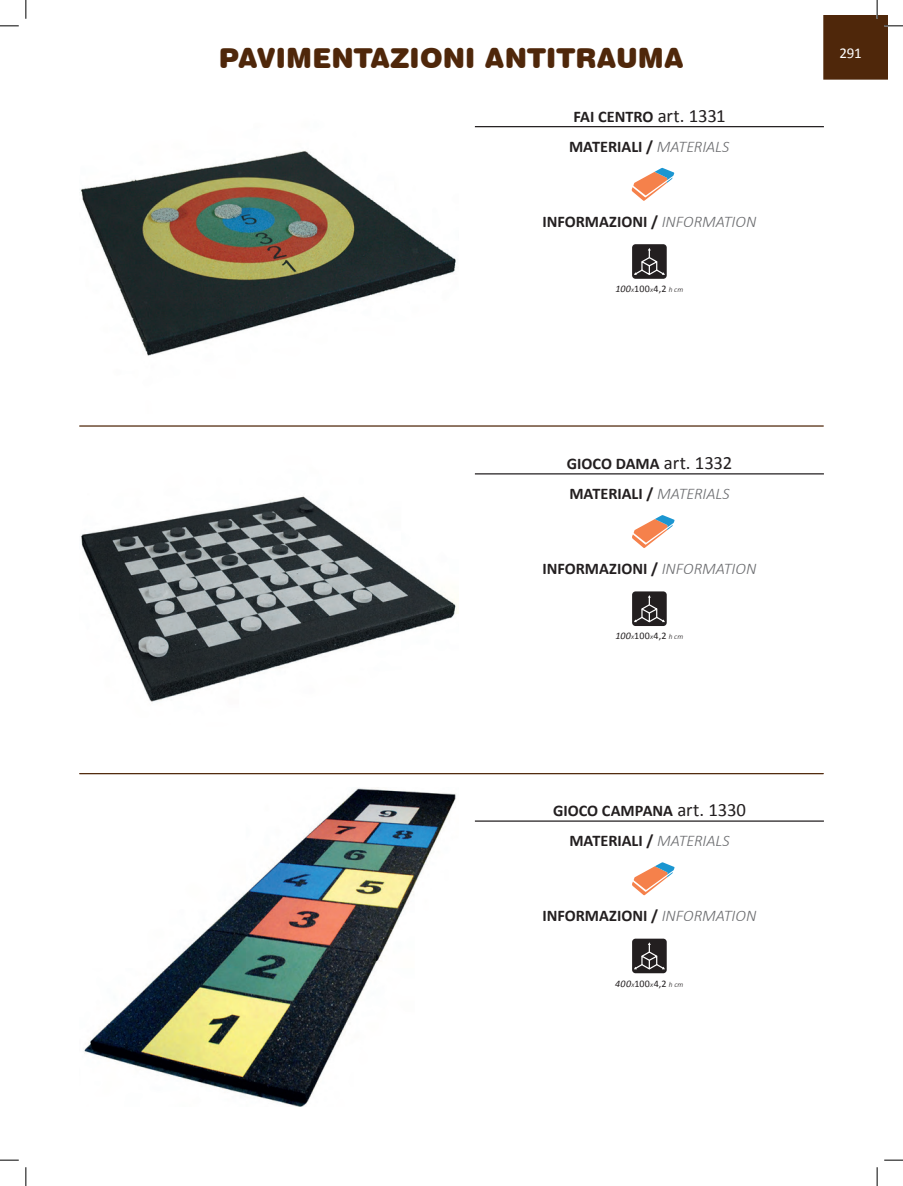
<style>
.page{position:relative;width:903px;height:1186px;background:#fff}
.page>*{position:absolute;margin:0;border:0;box-sizing:border-box;transform-origin:0 0}
.t1{font:27.5px "Swiss 721 BT Black Rounded";color:#4f270a}
.t2{font:700 16.25px "Calibri";color:#231f20}
.t3{font:15px "Calibri";color:#fff}
.t4{font:10px "Calibri";letter-spacing:.015em;color:#231f20}
.s1{font-weight:400;font-size:18.75px}
.s2{font-weight:300;font-style:italic;color:#6c6d70}
.s3{font-style:italic}
.s4{font-weight:300;font-style:italic;font-size:7.5px}
</style>
<div class="page">
<img style="left:83px;top:788px;width:373px;height:319px">
<hr style="left:474px;top:820px;width:349px;height:1px;background:#231f20">
<img style="left:81px;top:496px;width:377px;height:206px">
<hr style="left:474px;top:473px;width:349px;height:1px;background:#231f20">
<svg style="left:631px;top:591px;width:35px;height:35px"></svg>
<svg style="left:633px;top:595px;width:32px;height:28px"></svg>
<svg style="left:631px;top:938px;width:35px;height:35px"></svg>
<svg style="left:633px;top:942px;width:32px;height:28px"></svg>
<svg style="left:632px;top:515px;width:42px;height:33px"></svg>
<svg style="left:632px;top:862px;width:42px;height:33px"></svg>
<img style="left:80px;top:151px;width:376px;height:205px">
<hr style="left:474px;top:126px;width:349px;height:1px;background:#231f20">
<svg style="left:631px;top:244px;width:35px;height:35px"></svg>
<svg style="left:633px;top:248px;width:32px;height:28px"></svg>
<svg style="left:631px;top:168px;width:43px;height:33px"></svg>
<hr style="left:80px;top:425px;width:742px;height:1px;background:#4f270a">
<hr style="left:80px;top:773px;width:742px;height:1px;background:#4f270a">
<div style="left:823px;top:15px;width:64px;height:64px;background:#4f270a"></div>
<div style="left:822px;top:15px;width:65px;height:65px;border:1px solid #4f270a"></div>
<svg style="left:0;top:25px;width:19px;height:2px"></svg>
<svg style="left:884px;top:25px;width:18px;height:2px"></svg>
<svg style="left:0;top:1159px;width:19px;height:1px"></svg>
<svg style="left:884px;top:1159px;width:18px;height:1px"></svg>
<svg style="left:25px;top:0;width:2px;height:19px"></svg>
<svg style="left:25px;top:1167px;width:2px;height:19px"></svg>
<svg style="left:875px;top:0;width:2px;height:19px"></svg>
<svg style="left:876px;top:1167px;width:1px;height:19px"></svg>
<h1 class="t1" style="left:219px;top:42px;width:466px">PAVIMENTAZIONI ANTITRAUMA</h1>
<p class="t3" style="left:838px;top:44px;width:24px">291</p>
<p class="t2" style="left:573px;top:106px;width:154px">FAI CENTRO <span class="s1">art. 1331</span></p>
<p class="t2" style="left:569px;top:136px;width:162px">MATERIALI / <span class="s2">MATERIALS</span></p>
<p class="t2" style="left:542px;top:211px;width:215px">INFORMAZIONI / <span class="s2">INFORMATION</span></p>
<p class="t4" style="left:615px;top:282px;width:69px"><span class="s3">100</span><span class="s4">x</span>100<span class="s4">x</span>4,2 <span class="s4">h cm</span></p>
<p class="t2" style="left:566px;top:453px;width:167px">GIOCO DAMA <span class="s1">art. 1332</span></p>
<p class="t2" style="left:569px;top:483px;width:162px">MATERIALI / <span class="s2">MATERIALS</span></p>
<p class="t2" style="left:542px;top:558px;width:215px">INFORMAZIONI / <span class="s2">INFORMATION</span></p>
<p class="t4" style="left:615px;top:629px;width:69px"><span class="s3">100</span><span class="s4">x</span>100<span class="s4">x</span>4,2 <span class="s4">h cm</span></p>
<p class="t2" style="left:552px;top:800px;width:194px">GIOCO CAMPANA <span class="s1">art. 1330</span></p>
<p class="t2" style="left:569px;top:830px;width:162px">MATERIALI / <span class="s2">MATERIALS</span></p>
<p class="t2" style="left:542px;top:905px;width:215px">INFORMAZIONI / <span class="s2">INFORMATION</span></p>
<p class="t4" style="left:615px;top:977px;width:70px"><span class="s3">400</span><span class="s4">x</span>100<span class="s4">x</span>4,2 <span class="s4">h cm</span></p>
</div>
